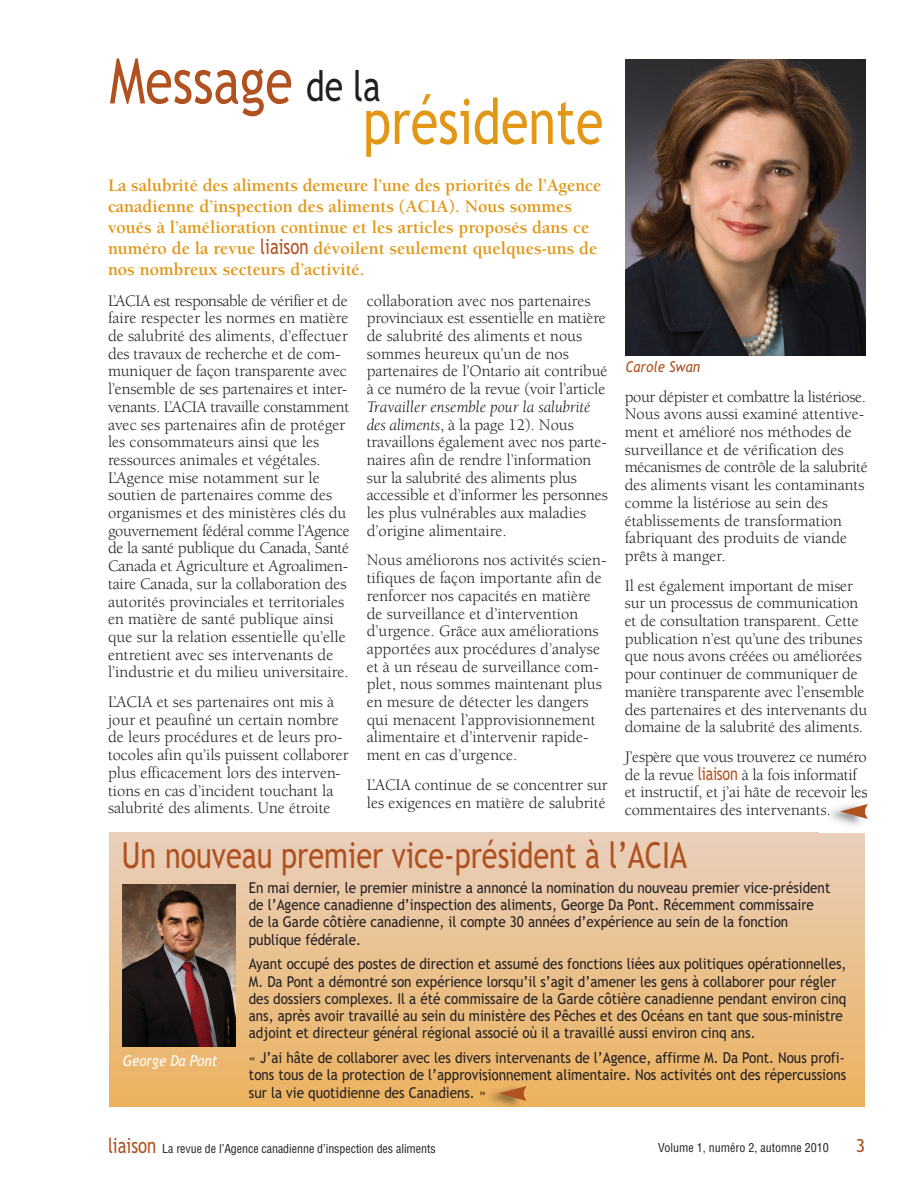
<style>
.page{position:relative;width:918px;height:1188px;background:#fff}
.page>*{position:absolute;margin:0;border:0;box-sizing:border-box;transform-origin:0 0}
.t1{font:63px "Trebuchet MS";color:#b0511f;scale:.8 1}
.t2{font:63px "Trebuchet MS";color:#e29717;scale:.8 1}
.t3{font:36px "Trebuchet MS";color:#b0511f;scale:.8 1}
.t4{font:700 18px/21px "Berkeley";color:#e29717}
.t5{font:18px "Trebuchet MS";color:#b0511f}
.t6{font:16.5px/17.7px "Berkeley";color:#231f20}
.t7{font:15px/17.2px "Trebuchet MS";color:#231f20;scale:.9 1}
.t8{font:italic 15px "Trebuchet MS";color:#fff;scale:.9 1}
.t9{font:italic 15px "Trebuchet MS";color:#b0511f;scale:.9 1}
.t10{font:condensed 12px "Helvetica";letter-spacing:-.005em;color:#231f20}
.s1{font-size:42px;color:#231f20}
.s2{font-family:"Trebuchet MS";font-weight:400;font-size:21px;color:#b0511f}
.s3{font-style:italic}
.s4{font-family:"Trebuchet MS";font-size:18px;color:#b0511f}
.s5{font-family:"Trebuchet MS";font-stretch:normal;font-size:21px;color:#b0511f}
</style>
<div class="page">
<div style="left:109px;top:832px;width:756px;height:274px;background:linear-gradient(to bottom,#e9cfbc,#eab15f)"></div>
<img style="left:625px;top:59px;width:241px;height:297px">
<img style="left:123px;top:884px;width:112px;height:162px">
<img style="left:819px;top:797px;width:47px;height:29px">
<img style="left:819px;top:832px;width:46px;height:1px">
<svg style="left:840px;top:804px;width:28px;height:15px"></svg>
<img style="left:478px;top:1079px;width:50px;height:28px">
<svg style="left:499px;top:1086px;width:27px;height:15px"></svg>
<h1 class="t1" style="left:110px;top:57px;width:340px">Message <span class="s1">de la</span></h1>
<h1 class="t2" style="left:363px;top:98px;width:302px">présidente</h1>
<p class="t4" style="left:108px;top:177px;width:495px">La salubrité des aliments demeure l’une des priorités de l’Agence canadienne d’inspection des aliments (ACIA). Nous sommes voués à l’amélioration continue et les articles proposés dans ce numéro de la revue <span class="s2">liaison</span> dévoilent seulement quelques-uns de nos nombreux secteurs d’activité.</p>
<p class="t6" style="left:108px;top:293px;width:243px">L’ACIA est responsable de vérifier et de faire respecter les normes en matière de salubrité des aliments, d’effectuer des travaux de recherche et de com&shy;muniquer de façon transparente avec l’ensemble de ses partenaires et inter&shy;venants. L’ACIA travaille constamment avec ses partenaires afin de protéger les consommateurs ainsi que les ressources animales et végétales.<br>L’Agence mise notamment sur le soutien de partenaires comme des organismes et des ministères clés du gouvernement fédéral comme l’Agence de la santé publique du Canada, Santé Canada et Agriculture et Agroalimen&shy;taire Canada, sur la collaboration des autorités provinciales et territoriales en matière de santé publique ainsi que sur la relation essentielle qu’elle entretient avec ses intervenants de l’industrie et du milieu universitaire.</p>
<p class="t6" style="left:108px;top:695px;width:242px">L’ACIA et ses partenaires ont mis à jour et peaufiné un certain nombre de leurs procédures et de leurs pro&shy;tocoles afin qu’ils puissent collaborer plus efficacement lors des interven&shy;tions en cas d’incident touchant la salubrité des aliments. Une étroite</p>
<p class="t6" style="left:367px;top:293px;width:242px">collaboration avec nos partenaires provinciaux est essentielle en matière de salubrité des aliments et nous sommes heureux qu’un de nos partenaires de l’Ontario ait contribué à ce numéro de la revue (voir l’article</p>
<p class="t6" style="left:367px;top:399px;width:243px"><span class="s3">Travailler ensemble pour la salubrité des aliments</span>, à la page 12). Nous travaillons également avec nos parte&shy;naires afin de rendre l’information sur la salubrité des aliments plus accessible et d’informer les personnes les plus vulnérables aux maladies d’origine alimentaire.</p>
<p class="t6" style="left:367px;top:553px;width:241px">Nous améliorons nos activités scien&shy;tifiques de façon importante afin de renforcer nos capacités en matière de surveillance et d’intervention d’urgence. Grâce aux améliorations apportées aux procédures d’analyse et à un réseau de surveillance com&shy;plet, nous sommes maintenant plus en mesure de détecter les dangers qui menacent l’approvisionnement alimentaire et d’intervenir rapide&shy;ment en cas d’urgence.</p>
<p class="t6" style="left:367px;top:777px;width:243px">L’ACIA continue de se concentrer sur les exigences en matière de salubrité</p>
<h2 class="t3" style="left:122px;top:842px;width:708px">Un nouveau premier vice-président à l’ACIA</h2>
<p class="t7" style="left:249px;top:880px;width:648px">En mai dernier, le premier ministre a annoncé la nomination du nouveau premier vice-président de l’Agence canadienne d’inspection des aliments, George Da Pont. Récemment commissaire de la Garde côtière canadienne, il compte 30 années d’expérience au sein de la fonction publique fédérale.</p>
<p class="t7" style="left:249px;top:957px;width:666px">Ayant occupé des postes de direction et assumé des fonctions liées aux politiques opérationnelles, M. Da Pont a démontré son expérience lorsqu’il s’agit d’amener les gens à collaborer pour régler des dossiers complexes. Il a été commissaire de la Garde côtière canadienne pendant environ cinq ans, après avoir travaillé au sein du ministère des Pêches et des Océans en tant que sous-ministre adjoint et directeur général régional associé où il a travaillé aussi environ cinq ans.</p>
<p class="t7" style="left:249px;top:1050px;width:665px;text-align:justify">« J’ai hâte de collaborer avec les divers intervenants de l’Agence, affirme M. Da Pont. Nous profi&shy;tons tous de la protection de l’approvisionnement alimentaire. Nos activités ont des répercussions sur la vie quotidienne des Canadiens. »</p>
<p class="t9" style="left:626px;top:361px;width:84px">Carole Swan</p>
<p class="t6" style="left:625px;top:389px;width:244px">pour dépister et combattre la listériose.<br>Nous avons aussi examiné attentive&shy;ment et amélioré nos méthodes de surveillance et de vérification des mécanismes de contrôle de la salubrité des aliments visant les contaminants comme la listériose au sein des établissements de transformation fabriquant des produits de viande prêts à manger.</p>
<p class="t6" style="left:625px;top:578px;width:244px">Il est également important de miser sur un processus de communication et de consultation transparent. Cette publication n’est qu’une des tribunes que nous avons créées ou améliorées pour continuer de communiquer de manière transparente avec l’ensemble des partenaires et des intervenants du domaine de la salubrité des aliments.</p>
<p class="t6" style="left:625px;top:749px;width:244px">J’espère que vous trouverez ce numéro de la revue <span class="s4">liaison</span> à la fois informatif et instructif, et j’ai hâte de recevoir les commentaires des intervenants.</p>
<p class="t8" style="left:123px;top:1055px;width:106px">George Da Pont</p>
<p class="t10" style="left:108px;top:1144px;width:329px"><span class="s5">liaison</span> La revue de l’Agence canadienne d’inspection des aliments</p>
<p class="t10" style="left:658px;top:1143px;width:172px">Volume 1, numéro 2, automne 2010</p>
<p class="t5" style="left:856px;top:1139px;width:11px">3</p>
</div>
